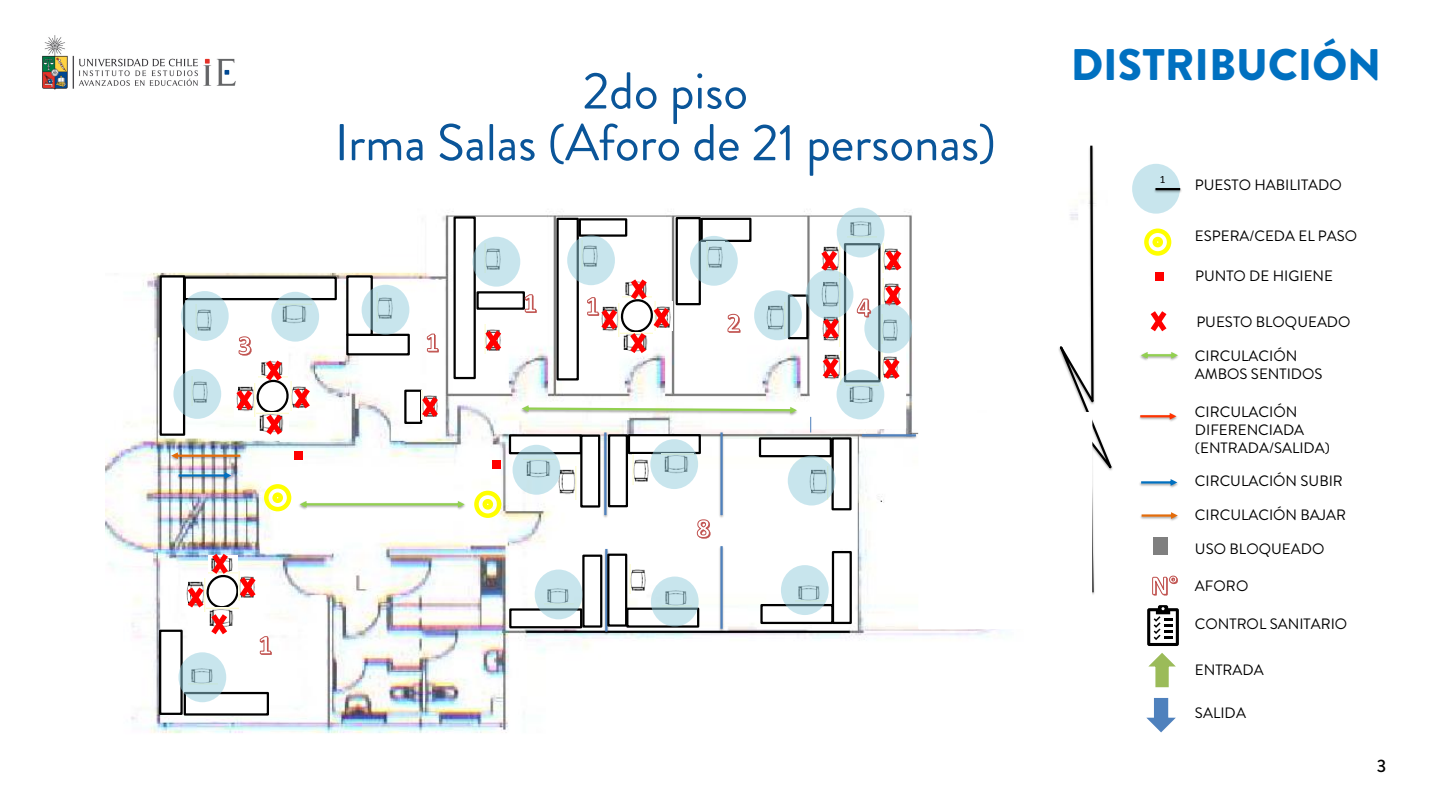
<style>
.page{position:relative;width:1440px;height:810px;background:#fff}
.page>*{position:absolute;margin:0;border:0;box-sizing:border-box;transform-origin:0 0}
.t1{font:51.75px/51.8px "Brandon Grotesque";letter-spacing:-.005em;color:#0a5599;text-align:center}
.t2{font:900 44.17px "Brandon Grotesque";color:#0070c0}
.t3{font:500 18px "Brandon Grotesque";color:#000}
.t4{font:15px/18px "Brandon Grotesque";color:#000}
.t5{font:11.25px "Calibri";color:#000}
</style>
<div class="page">
<img style="left:106px;top:207px;width:899px;height:526px">
<div style="left:159px;top:630px;width:24px;height:85px;background:#fff;border:2px solid #000"></div>
<div style="left:184px;top:692px;width:85px;height:24px;background:#fff;border:2px solid #000"></div>
<img style="left:185px;top:579px;width:3px;height:33px">
<img style="left:602px;top:547px;width:8px;height:90px">
<hr style="left:605px;top:549px;width:3px;height:83px;background:#4f81bd">
<img style="left:717px;top:544px;width:9px;height:90px">
<hr style="left:720px;top:546px;width:3px;height:83px;background:#4f81bd">
<img style="left:601px;top:431px;width:8px;height:90px">
<hr style="left:604px;top:432px;width:3px;height:83px;background:#4f81bd">
<img style="left:717px;top:431px;width:9px;height:90px">
<hr style="left:720px;top:432px;width:3px;height:83px;background:#4f81bd">
<div style="left:582px;top:555px;width:20px;height:73px;background:#fff;border:2px solid #000"></div>
<div style="left:607px;top:554px;width:20px;height:73px;background:#fff;border:2px solid #000"></div>
<div style="left:832px;top:551px;width:20px;height:73px;background:#fff;border:2px solid #000"></div>
<div style="left:832px;top:437px;width:20px;height:73px;background:#fff;border:2px solid #000"></div>
<div style="left:608px;top:434px;width:20px;height:73px;background:#fff;border:2px solid #000"></div>
<div style="left:580px;top:435px;width:20px;height:73px;background:#fff;border:2px solid #000"></div>
<div style="left:509px;top:434px;width:73px;height:20px;background:#fff;border:2px solid #000"></div>
<div style="left:509px;top:608px;width:73px;height:20px;background:#fff;border:2px solid #000"></div>
<div style="left:626px;top:608px;width:73px;height:20px;background:#fff;border:2px solid #000"></div>
<div style="left:628px;top:434px;width:73px;height:20px;background:#fff;border:2px solid #000"></div>
<div style="left:759px;top:437px;width:73px;height:20px;background:#fff;border:2px solid #000"></div>
<img style="left:1140px;top:355px;width:35px;height:6px">
<svg style="left:1141px;top:352px;width:37px;height:7px"></svg>
<svg style="left:1151px;top:311px;width:15px;height:20px"></svg>
<div style="left:1155px;top:272px;width:9px;height:9px;background:#f00"></div>
<svg style="left:1144px;top:228px;width:28px;height:28px"></svg>
<img style="left:1139px;top:416px;width:38px;height:6px">
<svg style="left:1140px;top:413px;width:36px;height:7px"></svg>
<div style="left:1132px;top:164px;width:48px;height:50px;background:#c8e5ed;border-radius:50%"></div>
<img style="left:1140px;top:514px;width:36px;height:7px">
<svg style="left:1142px;top:512px;width:36px;height:7px"></svg>
<img style="left:1139px;top:482px;width:39px;height:6px">
<svg style="left:1141px;top:479px;width:36px;height:7px"></svg>
<img style="left:1154px;top:188px;width:28px;height:7px">
<hr style="left:1155px;top:188px;width:25px;height:2px;background:#000">
<div style="left:1154px;top:538px;width:14px;height:17px;background:#7f7f7f"></div>
<svg style="left:1058px;top:145px;width:55px;height:450px"></svg>
<svg style="left:1152px;top:576px;width:26px;height:20px"></svg>
<svg style="left:1147px;top:605px;width:32px;height:83px"></svg>
<svg style="left:1146px;top:698px;width:30px;height:35px"></svg>
<img style="left:42px;top:35px;width:194px;height:55px">
<div style="left:760px;top:604px;width:73px;height:20px;background:#fff;border:2px solid #000"></div>
<img style="left:630px;top:564px;width:18px;height:29px">
<img style="left:633px;top:455px;width:18px;height:29px">
<img style="left:556px;top:467px;width:21px;height:33px">
<img style="left:235px;top:384px;width:1px;height:33px">
<div style="left:160px;top:275px;width:25px;height:161px;background:#fff;border:2px solid #000"></div>
<div style="left:184px;top:276px;width:153px;height:24px;background:#fff;border:2px solid #000"></div>
<div style="left:346px;top:334px;width:64px;height:22px;background:#fff;border:2px solid #000"></div>
<div style="left:346px;top:275px;width:27px;height:61px;background:#fff;border:2px solid #000"></div>
<div style="left:404px;top:390px;width:18px;height:34px;background:#fff;border:2px solid #000"></div>
<img style="left:421px;top:391px;width:18px;height:29px">
<div style="left:454px;top:216px;width:22px;height:163px;background:#fff;border:2px solid #000"></div>
<div style="left:476px;top:291px;width:49px;height:19px;background:#fff;border:2px solid #000"></div>
<img style="left:484px;top:324px;width:19px;height:29px">
<img style="left:621px;top:353px;width:32px;height:1px">
<img style="left:669px;top:301px;width:4px;height:29px">
<div style="left:556px;top:218px;width:23px;height:163px;background:#fff;border:2px solid #000"></div>
<div style="left:579px;top:218px;width:48px;height:19px;background:#fff;border:2px solid #000"></div>
<div style="left:788px;top:294px;width:21px;height:45px;background:#fff;border:2px solid #000"></div>
<div style="left:676px;top:217px;width:25px;height:88px;background:#fff;border:2px solid #000"></div>
<div style="left:701px;top:218px;width:51px;height:24px;background:#fff;border:2px solid #000"></div>
<div style="left:810px;top:335px;width:96px;height:94px;background:#fff"></div>
<svg style="left:810px;top:417px;width:1px;height:15px"></svg>
<div style="left:844px;top:243px;width:36px;height:139px;background:#fff;border:2px solid #000"></div>
<div style="left:918px;top:412px;width:174px;height:217px;background:#fff"></div>
<img style="left:859px;top:433px;width:61px;height:8px">
<hr style="left:862px;top:434px;width:54px;height:2px;background:#4f81bd">
<img style="left:881px;top:352px;width:16px;height:29px">
<img style="left:883px;top:279px;width:18px;height:28px">
<img style="left:883px;top:243px;width:18px;height:29px">
<img style="left:822px;top:352px;width:20px;height:33px">
<img style="left:820px;top:316px;width:21px;height:30px">
<img style="left:820px;top:244px;width:21px;height:29px">
<svg style="left:823px;top:358px;width:16px;height:20px"></svg>
<svg style="left:823px;top:319px;width:16px;height:20px"></svg>
<svg style="left:884px;top:359px;width:16px;height:20px"></svg>
<svg style="left:885px;top:286px;width:16px;height:20px"></svg>
<svg style="left:886px;top:250px;width:15px;height:20px"></svg>
<svg style="left:821px;top:251px;width:16px;height:20px"></svg>
<svg style="left:485px;top:331px;width:16px;height:20px"></svg>
<svg style="left:422px;top:397px;width:16px;height:20px"></svg>
<svg style="left:262px;top:482px;width:32px;height:32px"></svg>
<svg style="left:472px;top:488px;width:32px;height:32px"></svg>
<img style="left:290px;top:496px;width:184px;height:20px">
<svg style="left:300px;top:501px;width:165px;height:7px"></svg>
<img style="left:512px;top:400px;width:295px;height:21px">
<svg style="left:522px;top:405px;width:275px;height:9px"></svg>
<div style="left:837px;top:208px;width:48px;height:49px;background:#93cddd;border-radius:50%;opacity:.5"></div>
<div style="left:806px;top:270px;width:47px;height:49px;background:#93cddd;border-radius:50%;opacity:.5"></div>
<div style="left:864px;top:303px;width:48px;height:50px;background:#93cddd;border-radius:50%;opacity:.5"></div>
<div style="left:837px;top:370px;width:47px;height:49px;background:#93cddd;border-radius:50%;opacity:.5"></div>
<div style="left:690px;top:236px;width:48px;height:50px;background:#93cddd;border-radius:50%;opacity:.5"></div>
<div style="left:567px;top:235px;width:48px;height:50px;background:#93cddd;border-radius:50%;opacity:.5"></div>
<div style="left:472px;top:237px;width:48px;height:50px;background:#93cddd;border-radius:50%;opacity:.5"></div>
<div style="left:362px;top:285px;width:47px;height:50px;background:#93cddd;border-radius:50%;opacity:.5"></div>
<div style="left:271px;top:292px;width:48px;height:50px;background:#93cddd;border-radius:50%;opacity:.5"></div>
<div style="left:173px;top:369px;width:48px;height:50px;background:#93cddd;border-radius:50%;opacity:.5"></div>
<div style="left:178px;top:652px;width:48px;height:50px;background:#93cddd;border-radius:50%;opacity:.5"></div>
<div style="left:535px;top:570px;width:47px;height:49px;background:#93cddd;border-radius:50%;opacity:.5"></div>
<div style="left:650px;top:439px;width:48px;height:50px;background:#93cddd;border-radius:50%;opacity:.5"></div>
<div style="left:788px;top:456px;width:48px;height:50px;background:#93cddd;border-radius:50%;opacity:.5"></div>
<div style="left:781px;top:565px;width:48px;height:50px;background:#93cddd;border-radius:50%;opacity:.5"></div>
<img style="left:175px;top:467px;width:66px;height:20px">
<svg style="left:179px;top:472px;width:52px;height:7px"></svg>
<img style="left:161px;top:447px;width:82px;height:20px">
<svg style="left:171px;top:452px;width:69px;height:7px"></svg>
<svg style="left:697px;top:519px;width:14px;height:20px"></svg>
<svg style="left:857px;top:299px;width:14px;height:18px"></svg>
<svg style="left:728px;top:314px;width:13px;height:19px"></svg>
<svg style="left:587px;top:279px;width:82px;height:74px"></svg>
<svg style="left:525px;top:294px;width:12px;height:19px"></svg>
<svg style="left:427px;top:334px;width:12px;height:18px"></svg>
<svg style="left:188px;top:554px;width:84px;height:101px"></svg>
<svg style="left:236px;top:336px;width:74px;height:99px"></svg>
<div style="left:294px;top:451px;width:9px;height:9px;background:#f00"></div>
<div style="left:492px;top:460px;width:9px;height:9px;background:#f00"></div>
<div style="left:181px;top:291px;width:48px;height:50px;background:#93cddd;border-radius:50%;opacity:.5"></div>
<div style="left:754px;top:290px;width:48px;height:50px;background:#93cddd;border-radius:50%;opacity:.5"></div>
<div style="left:651px;top:577px;width:48px;height:49px;background:#93cddd;border-radius:50%;opacity:.5"></div>
<div style="left:513px;top:445px;width:47px;height:50px;background:#93cddd;border-radius:50%;opacity:.5"></div>
<h1 class="t1" style="left:334px;top:72px;width:663px">2do piso<br>Irma Salas (Aforo de 21 personas)</h1>
<h2 class="t2" style="left:1071px;top:49px;width:312px">DISTRIBUCIÓN</h2>
<p class="t5" style="left:1160px;top:174px;width:7px">1</p>
<p class="t4" style="left:1195px;top:178px;width:148px">PUESTO HABILITADO</p>
<p class="t4" style="left:1195px;top:229px;width:164px">ESPERA/CEDA EL PASO</p>
<p class="t4" style="left:1195px;top:269px;width:140px">PUNTO DE HIGIENE</p>
<p class="t4" style="left:1196px;top:315px;width:156px">PUESTO BLOQUEADO</p>
<p class="t4" style="left:1195px;top:349px;width:129px">CIRCULACIÓN<br>AMBOS SENTIDOS</p>
<p class="t4" style="left:1195px;top:405px;width:137px">CIRCULACIÓN<br>DIFERENCIADA (ENTRADA/SALIDA)</p>
<p class="t4" style="left:1195px;top:474px;width:149px">CIRCULACIÓN SUBIR</p>
<p class="t4" style="left:1195px;top:508px;width:153px">CIRCULACIÓN BAJAR</p>
<p class="t4" style="left:1195px;top:542px;width:131px">USO BLOQUEADO</p>
<p class="t4" style="left:1195px;top:579px;width:55px">AFORO</p>
<p class="t4" style="left:1195px;top:617px;width:154px">CONTROL SANITARIO</p>
<p class="t4" style="left:1195px;top:663px;width:71px">ENTRADA</p>
<p class="t4" style="left:1195px;top:706px;width:53px">SALIDA</p>
<p class="t3" style="left:1377px;top:760px;width:11px">3</p>
</div>
